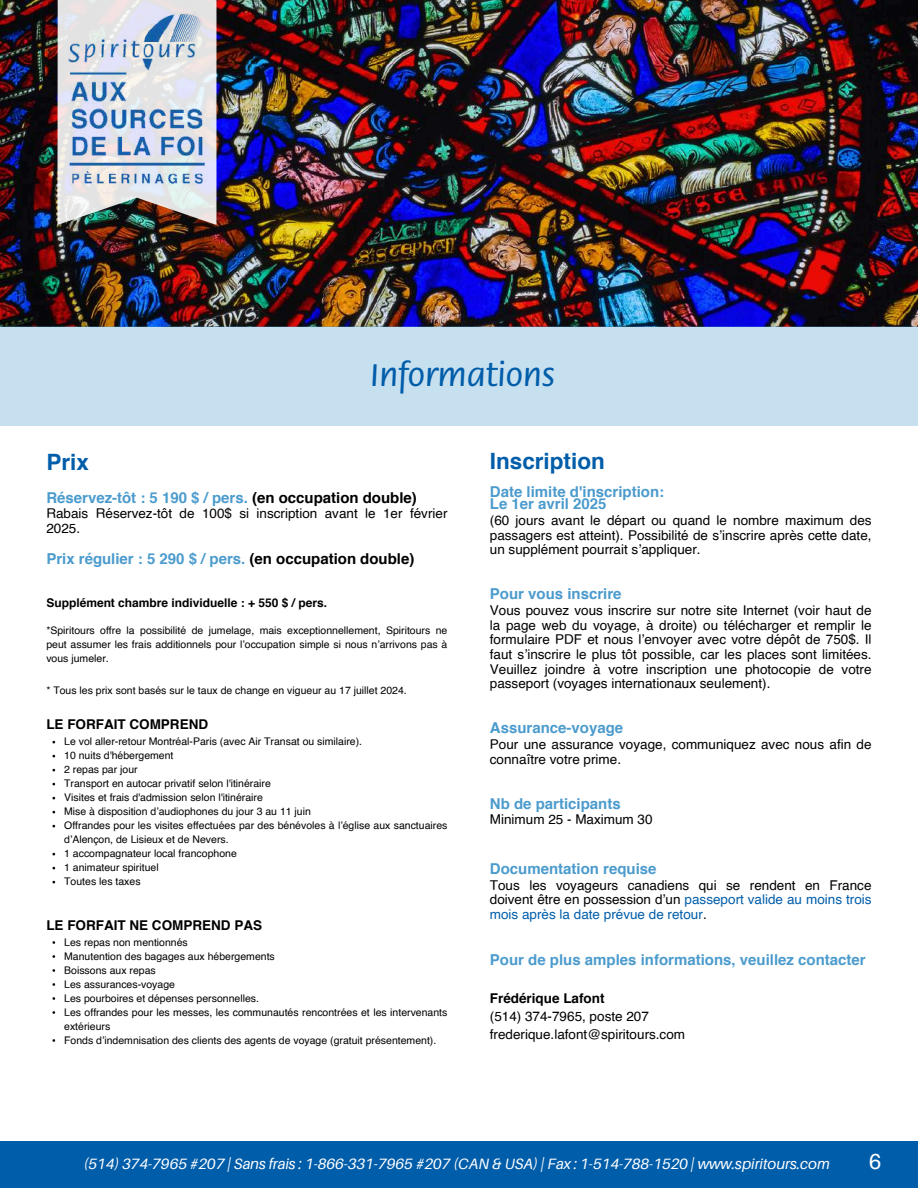
<style>
.page{position:relative;width:918px;height:1188px;background:#fff}
.page>*{position:absolute;margin:0;border:0;box-sizing:border-box;transform-origin:0 0}
.t1{font:500 34.5px "Flora Std";color:#005daa}
.t2{font:700 22.5px "Helvetica";color:#005daa}
.t3{font:21.75px "Helvetica";color:#fff}
.t4{font:700 15px/12.3px "Helvetica";color:#4b9bcd}
.t5{font:italic 15px "Aileron";color:#fff}
.t6{font:13.5px/14.7px "Helvetica";color:#000}
.t7{font:700 13.5px "Helvetica";color:#000}
.t8{font:700 12px "Helvetica";color:#000}
.t9{font:10.5px/14px "Helvetica";color:#000}
.s1{color:#000}
.s2{color:#005daa}
</style>
<div class="page">
<img style="left:0;top:0;width:918px;height:326px">
<div style="left:0;top:1141px;width:918px;height:47px;background:#005daa"></div>
<div style="left:0;top:326px;width:918px;height:99px;background:#c7e0ef"></div>
<img style="left:57px;top:0;width:159px;height:225px">
<img style="left:68px;top:9px;width:138px;height:179px">
<h1 class="t1" style="left:370px;top:360px;width:186px">Informations</h1>
<h2 class="t2" style="left:46px;top:452px;width:44px">Prix</h2>
<h3 class="t4" style="left:46px;top:493px;width:372px">Réservez-tôt : 5 190 $ / pers. <span class="s1">(en occupation double)</span></h3>
<p class="t6" style="left:46px;top:507px;width:403px">Rabais Réservez-tôt de 100$ si inscription avant le 1er février<br>2025.</p>
<h3 class="t4" style="left:46px;top:554px;width:370px">Prix régulier : 5 290 $ / pers. <span class="s1">(en occupation double)</span></h3>
<p class="t8" style="left:46px;top:598px;width:282px">Supplément chambre individuelle : + 550 $ / pers.</p>
<p class="t9" style="left:46px;top:624px;width:403px;text-align:justify">*Spiritours offre la possibilité de jumelage, mais exceptionnellement, Spiritours ne peut assumer les frais additionnels pour l’occupation simple si nous n’arrivons pas à vous jumeler.</p>
<p class="t9" style="left:46px;top:685px;width:362px">* Tous les prix sont basés sur le taux de change en vigueur au 17 juillet 2024.</p>
<p class="t7" style="left:46px;top:719px;width:163px">LE FORFAIT COMPREND</p>
<p class="t9" style="left:64px;top:735px;width:385px">Le vol aller-retour Montréal-Paris (avec Air Transat ou similaire).<br>10 nuits d'hébergement<br>2 repas par jour<br>Transport en autocar privatif selon l'itinéraire<br>Visites et frais d'admission selon l'itinéraire<br>Mise à disposition d’audiophones du jour 3 au 11 juin<br>Offrandes pour les visites effectuées par des bénévoles à l’église aux sanctuaires d’Alençon, de Lisieux et de Nevers.<br>1 accompagnateur local francophone<br>1 animateur spirituel<br>Toutes les taxes</p>
<p class="t7" style="left:46px;top:919px;width:217px">LE FORFAIT NE COMPREND PAS</p>
<p class="t9" style="left:64px;top:936px;width:385px">Les repas non mentionnés<br>Manutention des bagages aux hébergements<br>Boissons aux repas<br>Les assurances-voyage<br>Les pourboires et dépenses personnelles.<br>Les offrandes pour les messes, les communautés rencontrées et les intervenants extérieurs<br>Fonds d’indemnisation des clients des agents de voyage (gratuit présentement).</p>
<h2 class="t2" style="left:490px;top:451px;width:116px">Inscription</h2>
<h3 class="t4" style="left:490px;top:487px;width:176px">Date limite d'inscription:<br>Le 1er avril 2025</h3>
<p class="t6" style="left:490px;top:514px;width:383px;text-align:justify">(60 jours avant le départ ou quand le nombre maximum des passagers est atteint). Possibilité de s’inscrire après cette date, un supplément pourrait s’appliquer.</p>
<h3 class="t4" style="left:490px;top:589px;width:133px">Pour vous inscrire</h3>
<p class="t6" style="left:490px;top:604px;width:383px;text-align:justify">Vous pouvez vous inscrire sur notre site Internet (voir haut de la page web du voyage, à droite) ou télécharger et remplir le formulaire PDF et nous l’envoyer avec votre dépôt de 750$. Il faut s’inscrire le plus tôt possible, car les places sont limitées.<br>Veuillez joindre à votre inscription une photocopie de votre passeport (voyages internationaux seulement).</p>
<h3 class="t4" style="left:490px;top:723px;width:135px">Assurance-voyage</h3>
<p class="t6" style="left:490px;top:738px;width:383px">Pour une assurance voyage, communiquez avec nous afin de connaître votre prime.</p>
<h3 class="t4" style="left:490px;top:798px;width:132px">Nb de participants</h3>
<p class="t6" style="left:490px;top:813px;width:164px">Minimum 25 - Maximum 30</p>
<h3 class="t4" style="left:490px;top:864px;width:168px">Documentation requise</h3>
<p class="t6" style="left:490px;top:879px;width:383px;text-align:justify">Tous les voyageurs canadiens qui se rendent en France doivent être en possession d’un <span class="s2">passeport valide au moins trois mois après la date prévue de retour</span>.</p>
<h3 class="t4" style="left:490px;top:955px;width:377px">Pour de plus amples informations, veuillez contacter</h3>
<p class="t7" style="left:490px;top:993px;width:116px">Frédérique Lafont</p>
<p class="t6" style="left:490px;top:1009px;width:197px;line-height:18px">(514) 374-7965, poste 207 frederique.lafont@spiritours.com</p>
<h3 class="t5" style="left:84px;top:1154px;width:748px">(514) 374-7965 #207 | Sans frais : 1-866-331-7965 #207 (CAN &amp; USA) | Fax : 1-514-788-1520 | www.spiritours.com</h3>
<h3 class="t3" style="left:869px;top:1153px;width:14px">6</h3>
</div>
